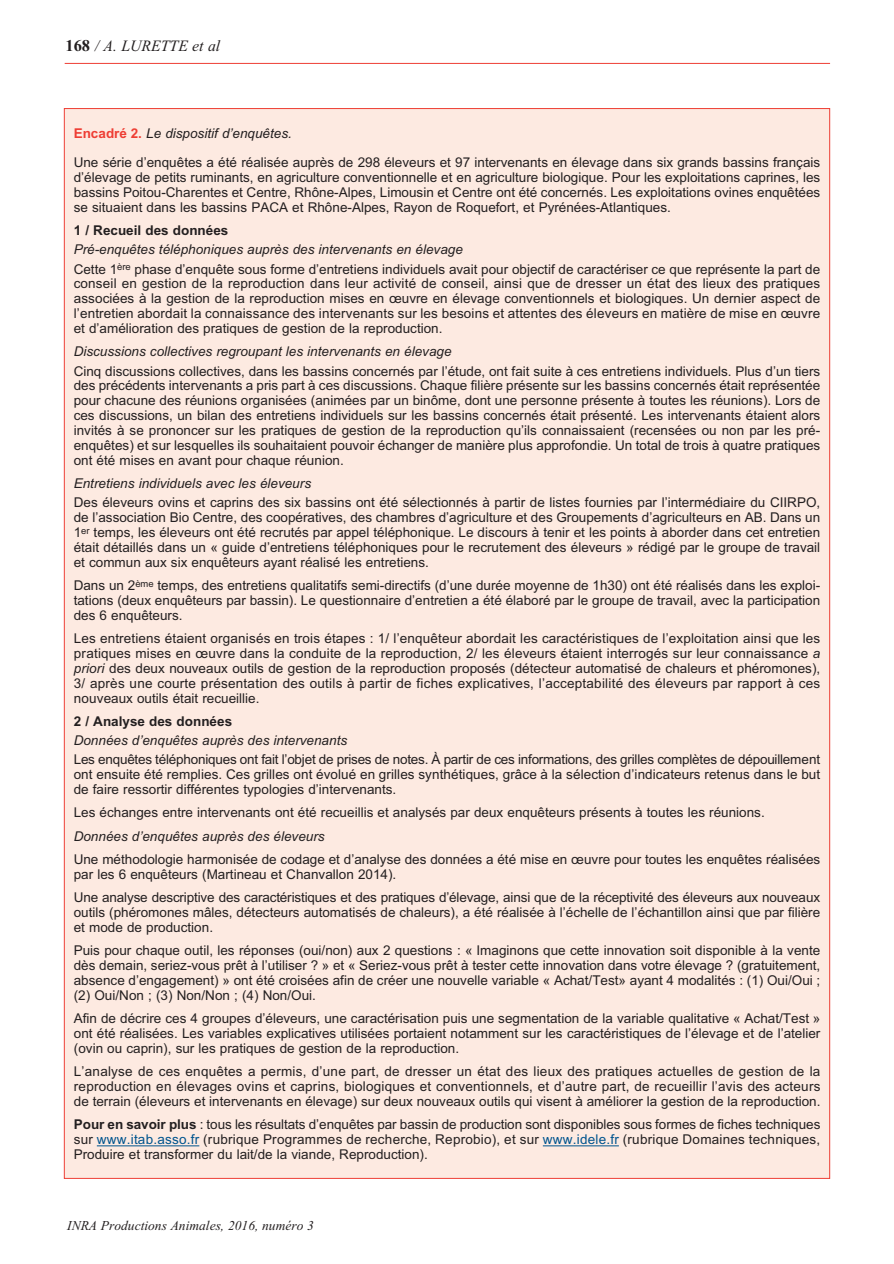
<style>
.page{position:relative;width:894px;height:1264px;background:#fff}
.page>*{position:absolute;margin:0;border:0;box-sizing:border-box;transform-origin:0 0}
.t1{font:italic 15.75px "Times New Roman";color:#231f20}
.t2{font:13.5px/14.9px "Arial";color:#231f20;text-align:justify}
.t3{font:italic 13.5px "Times New Roman";color:#231f20}
.s1{font-weight:700;font-style:normal;font-size:16.5px}
.s2{font-weight:700;color:#ee3e34}
.s3{font-style:italic}
.s4{font-weight:700}
.s5{color:#00548e}
</style>
<div class="page">
<hr style="left:65px;top:63px;width:764px;height:1px;background:#ee3e34">
<div style="left:65px;top:109px;width:763px;height:1068px;background:#fdeae1"></div>
<hr style="left:97px;top:1145px;width:102px;height:1px;background:#00548e">
<hr style="left:542px;top:1145px;width:76px;height:1px;background:#00548e">
<p class="t1" style="left:65px;top:36px;width:156px"><span class="s1">168</span> / A. LURETTE et al</p>
<p class="t2" style="left:74px;top:118px;width:747px;line-height:29.7px"><span class="s2">Encadré 2.</span> <span class="s3">Le dispositif d’enquêtes.<br></span>Une série d’enquêtes a été réalisée auprès de 298 éleveurs et 97 intervenants en élevage dans six grands bassins français</p>
<p class="t2" style="left:74px;top:170px;width:747px">d’élevage de petits ruminants, en agriculture conventionnelle et en agriculture biologique. Pour les exploitations caprines, les bassins Poitou-Charentes et Centre, Rhône-Alpes, Limousin et Centre ont été concernés. Les exploitations ovines enquêtées se situaient dans les bassins PACA et Rhône-Alpes, Rayon de Roquefort, et Pyrénées-Atlantiques.</p>
<p class="t2" style="left:74px;top:221px;width:747px;line-height:19px;text-align:left"><span class="s4">1 / Recueil des données<br></span><span class="s3">Pré-enquêtes téléphoniques auprès des intervenants en élevage<br></span>Cette 1<sup>ère</sup> phase d’enquête sous forme d’entretiens individuels avait pour objectif de caractériser ce que représente la part de</p>
<p class="t2" style="left:74px;top:276px;width:747px">conseil en gestion de la reproduction dans leur activité de conseil, ainsi que de dresser un état des lieux des pratiques associées à la gestion de la reproduction mises en œuvre en élevage conventionnels et biologiques. Un dernier aspect de l’entretien abordait la connaissance des intervenants sur les besoins et attentes des éleveurs en matière de mise en œuvre et d’amélioration des pratiques de gestion de la reproduction.</p>
<p class="t2" style="left:74px;top:342px;width:747px;line-height:19px"><span class="s3">Discussions collectives regroupant les intervenants en élevage<br></span>Cinq discussions collectives, dans les bassins concernés par l’étude, ont fait suite à ces entretiens individuels. Plus d’un tiers</p>
<p class="t2" style="left:74px;top:378px;width:747px">des précédents intervenants a pris part à ces discussions. Chaque filière présente sur les bassins concernés était représentée pour chacune des réunions organisées (animées par un binôme, dont une personne présente à toutes les réunions). Lors de ces discussions, un bilan des entretiens individuels sur les bassins concernés était présenté. Les intervenants étaient alors invités à se prononcer sur les pratiques de gestion de la reproduction qu’ils connaissaient (recensées ou non par les pré&shy;enquêtes) et sur lesquelles ils souhaitaient pouvoir échanger de manière plus approfondie. Un total de trois à quatre pratiques ont été mises en avant pour chaque réunion.</p>
<p class="t2" style="left:74px;top:474px;width:747px;line-height:19px"><span class="s3">Entretiens individuels avec les éleveurs<br></span>Des éleveurs ovins et caprins des six bassins ont été sélectionnés à partir de listes fournies par l’intermédiaire du CIIRPO,</p>
<p class="t2" style="left:74px;top:510px;width:747px">de l’association Bio Centre, des coopératives, des chambres d’agriculture et des Groupements d’agriculteurs en AB. Dans un 1<sup>er</sup> temps, les éleveurs ont été recrutés par appel téléphonique. Le discours à tenir et les points à aborder dans cet entretien était détaillés dans un « guide d’entretiens téléphoniques pour le recrutement des éleveurs » rédigé par le groupe de travail et commun aux six enquêteurs ayant réalisé les entretiens.</p>
<p class="t2" style="left:74px;top:577px;width:747px">Dans un 2<sup>ème</sup> temps, des entretiens qualitatifs semi-directifs (d’une durée moyenne de 1h30) ont été réalisés dans les exploi&shy;tations (deux enquêteurs par bassin). Le questionnaire d’entretien a été élaboré par le groupe de travail, avec la participation des 6 enquêteurs.</p>
<p class="t2" style="left:74px;top:631px;width:747px">Les entretiens étaient organisés en trois étapes : 1/ l’enquêteur abordait les caractéristiques de l’exploitation ainsi que les pratiques mises en œuvre dans la conduite de la reproduction, 2/ les éleveurs étaient interrogés sur leur connaissance <span class="s3">a priori</span> des deux nouveaux outils de gestion de la reproduction proposés (détecteur automatisé de chaleurs et phéromones), 3/ après une courte présentation des outils à partir de fiches explicatives, l’acceptabilité des éleveurs par rapport à ces nouveaux outils était recueillie.</p>
<p class="t2" style="left:74px;top:711px;width:747px;line-height:19px;text-align:left"><span class="s4">2 / Analyse des données<br></span><span class="s3">Données d’enquêtes auprès des intervenants<br></span>Les enquêtes téléphoniques ont fait l’objet de prises de notes. À partir de ces informations, des grilles complètes de dépouillement</p>
<p class="t2" style="left:74px;top:766px;width:747px">ont ensuite été remplies. Ces grilles ont évolué en grilles synthétiques, grâce à la sélection d’indicateurs retenus dans le but de faire ressortir différentes typologies d’intervenants.</p>
<p class="t2" style="left:74px;top:800px;width:747px;line-height:23.4px;text-align:left">Les échanges entre intervenants ont été recueillis et analysés par deux enquêteurs présents à toutes les réunions.<br><span class="s3">Données d’enquêtes auprès des éleveurs<br></span>Une méthodologie harmonisée de codage et d’analyse des données a été mise en œuvre pour toutes les enquêtes réalisées</p>
<p class="t2" style="left:74px;top:862px;width:747px;line-height:23.4px">par les 6 enquêteurs (Martineau et Chanvallon 2014).<br>Une analyse descriptive des caractéristiques et des pratiques d’élevage, ainsi que de la réceptivité des éleveurs aux nouveaux</p>
<p class="t2" style="left:74px;top:904px;width:747px">outils (phéromones mâles, détecteurs automatisés de chaleurs), a été réalisée à l’échelle de l’échantillon ainsi que par filière et mode de production.</p>
<p class="t2" style="left:74px;top:942px;width:747px">Puis pour chaque outil, les réponses (oui/non) aux 2 questions : « Imaginons que cette innovation soit disponible à la vente dès demain, seriez-vous prêt à l’utiliser ? » et « Seriez-vous prêt à tester cette innovation dans votre élevage ? (gratuitement, absence d’engagement) » ont été croisées afin de créer une nouvelle variable « Achat/Test» ayant 4 modalités : (1) Oui/Oui ; (2) Oui/Non ; (3) Non/Non ; (4) Non/Oui.</p>
<p class="t2" style="left:74px;top:1010px;width:747px">Afin de décrire ces 4 groupes d’éleveurs, une caractérisation puis une segmentation de la variable qualitative « Achat/Test » ont été réalisées. Les variables explicatives utilisées portaient notamment sur les caractéristiques de l’élevage et de l’atelier (ovin ou caprin), sur les pratiques de gestion de la reproduction.</p>
<p class="t2" style="left:74px;top:1063px;width:747px">L’analyse de ces enquêtes a permis, d’une part, de dresser un état des lieux des pratiques actuelles de gestion de la reproduction en élevages ovins et caprins, biologiques et conventionnels, et d’autre part, de recueillir l’avis des acteurs de terrain (éleveurs et intervenants en élevage) sur deux nouveaux outils qui visent à améliorer la gestion de la reproduction.</p>
<p class="t2" style="left:74px;top:1116px;width:748px"><span class="s4">Pour en savoir plus</span> : tous les résultats d’enquêtes par bassin de production sont disponibles sous formes de fiches techniques sur <span class="s5">www.itab.asso.fr</span> (rubrique Programmes de recherche, Reprobio), et sur <span class="s5">www.idele.fr</span> (rubrique Domaines techniques, Produire et transformer du lait/de la viande, Reproduction).</p>
<p class="t3" style="left:67px;top:1217px;width:248px">INRA Productions Animales, 2016, numéro 3</p>
</div>
